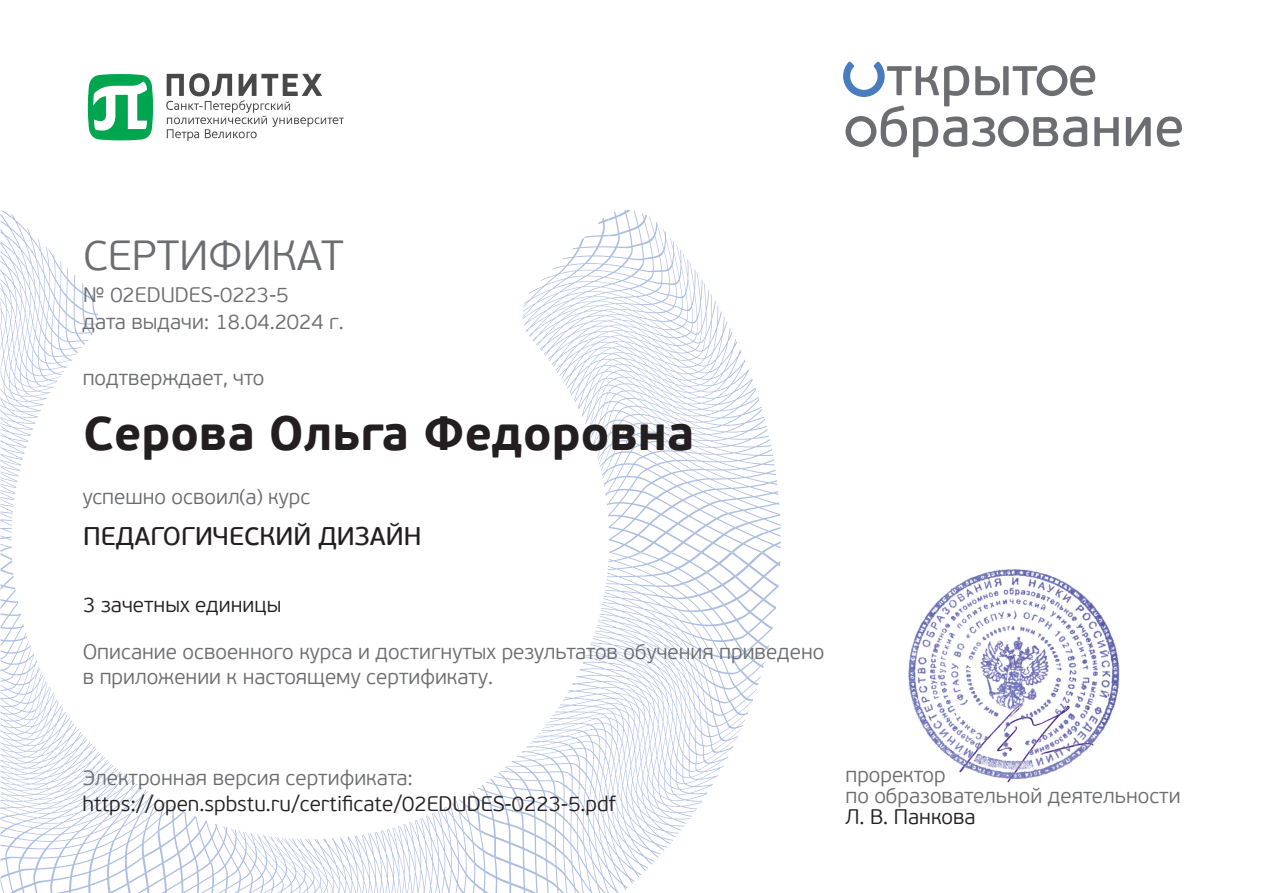
<style>
.page{position:relative;width:1263px;height:893px;background:#fff}
.page>*{position:absolute;margin:0;border:0;box-sizing:border-box;transform-origin:0 0}
.t1{font:700 48px "PF Beau Sans Pro";color:#231f20}
.t2{font:300 42px "PF Beau Sans Pro";color:#6c6d70}
.t3{font:25.5px "PF Beau Sans Pro Bbook";color:#231f20}
.t4{font:300 21px "PF Beau Sans Pro";color:#6c6d70}
.t5{font:300 21px "PF Beau Sans Pro";color:#231f20}
</style>
<div class="page">
<svg style="left:524px;top:210px;width:245px;height:342px"></svg>
<svg style="left:0;top:210px;width:98px;height:342px"></svg>
<svg style="left:0;top:553px;width:160px;height:340px"></svg>
<svg style="left:127px;top:799px;width:336px;height:94px"></svg>
<svg style="left:463px;top:552px;width:317px;height:341px"></svg>
<svg style="left:490px;top:666px;width:274px;height:227px"></svg>
<svg style="left:843px;top:62px;width:276px;height:95px"></svg>
<svg style="left:1126px;top:117px;width:25px;height:29px"></svg>
<svg style="left:1157px;top:116px;width:25px;height:31px"></svg>
<svg style="left:166px;top:73px;width:178px;height:68px"></svg>
<svg style="left:88px;top:74px;width:65px;height:66px"></svg>
<img style="left:908px;top:570px;width:212px;height:213px">
<p class="t2" style="left:83px;top:231px;width:262px">СЕРТИФИКАТ</p>
<p class="t4" style="left:83px;top:282px;width:207px">№ 02EDUDES-0223-5</p>
<p class="t4" style="left:82px;top:310px;width:263px">дата выдачи: 18.04.2024 г.</p>
<p class="t4" style="left:83px;top:366px;width:183px">подтверждает, что</p>
<p class="t1" style="left:83px;top:403px;width:613px">Серова Ольга Федоровна</p>
<p class="t4" style="left:83px;top:485px;width:229px">успешно освоил(а) курс</p>
<p class="t3" style="left:83px;top:521px;width:340px">ПЕДАГОГИЧЕСКИЙ ДИЗАЙН</p>
<p class="t5" style="left:83px;top:593px;width:199px">3 зачетных единицы</p>
<p class="t4" style="left:83px;top:639px;width:743px">Описание освоенного курса и достигнутых результатов обучения приведено</p>
<p class="t4" style="left:83px;top:665px;width:412px">в приложении к настоящему сертификату.</p>
<p class="t4" style="left:83px;top:766px;width:332px">Электронная версия сертификата:</p>
<p class="t5" style="left:82px;top:792px;width:535px">https://open.spbstu.ru/certificate/02EDUDES-0223-5.pdf</p>
<p class="t4" style="left:845px;top:763px;width:102px">проректор</p>
<p class="t4" style="left:845px;top:784px;width:337px">по образовательной деятельности</p>
<p class="t5" style="left:845px;top:805px;width:132px">Л. В. Панкова</p>
</div>
